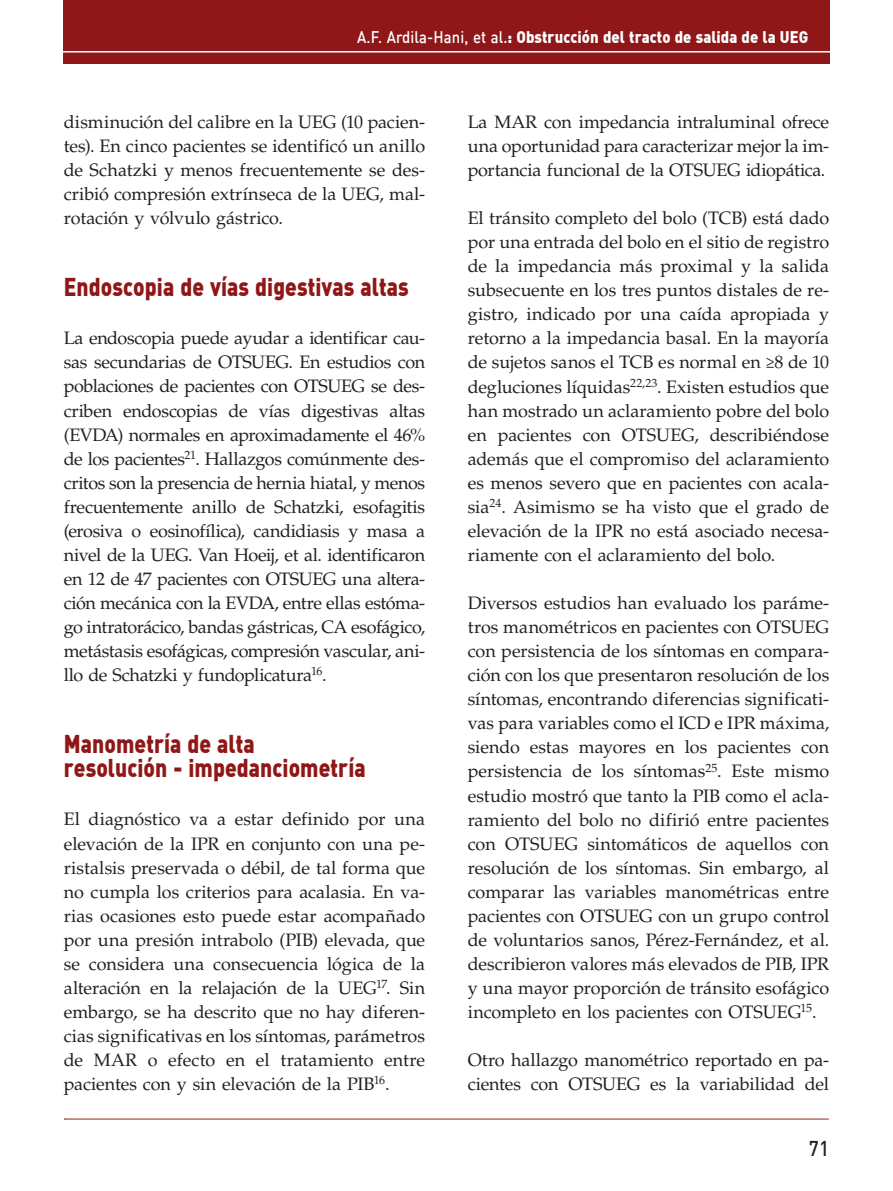
<style>
.page{position:relative;width:893px;height:1191px;background:#fff}
.page>*{position:absolute;margin:0;border:0;box-sizing:border-box;transform-origin:0 0}
.t1{font:900 25.2px/24px "DIN";letter-spacing:.005em;color:#901717;scale:.83 1}
.t2{font:500 21px "DIN";color:#231f20;scale:.9 1}
.t3{font:18px/24px "Palatino LT Std";letter-spacing:-.01em;color:#231f20;text-align:justify}
.t4{font:900 16.5px "DIN";letter-spacing:.005em;color:#fff;scale:.9 1}
.s1{font-weight:500}
</style>
<div class="page">
<div style="left:59px;top:1114px;width:772px;height:7px;background:#901717;opacity:.4"></div>
<div style="left:64px;top:0;width:766px;height:64px;background:#901717"></div>
<hr style="left:60px;top:51px;width:774px;height:2px;background:#fff">
<p class="t4" style="left:357px;top:26px;width:503px"><span class="s1">A.F. Ardila-Hani, et al.</span>: Obstrucción del tracto de salida de la UEG</p>
<p class="t3" style="left:64px;top:110px;width:363px">disminución del calibre en la UEG (10 pacien&shy;tes). En cinco pacientes se identificó un anillo de Schatzki y menos frecuentemente se des&shy;cribió compresión extrínseca de la UEG, mal&shy;rotación y vólvulo gástrico.</p>
<h1 class="t1" style="left:64px;top:274px;width:417px">Endoscopia de vías digestivas altas</h1>
<p class="t3" style="left:64px;top:326px;width:363px">La endoscopia puede ayudar a identificar cau&shy;sas secundarias de OTSUEG. En estudios con poblaciones de pacientes con OTSUEG se des&shy;criben endoscopias de vías digestivas altas (EVDA) normales en aproximadamente el 46% de los pacientes<sup>21</sup>. Hallazgos comúnmente des&shy;critos son la presencia de hernia hiatal, y menos frecuentemente anillo de Schatzki, esofagitis (erosiva o eosinofílica), candidiasis y masa a nivel de la UEG. Van Hoeij, et al. identificaron en 12 de 47 pacientes con OTSUEG una altera&shy;ción mecánica con la EVDA, entre ellas estóma&shy;go intratorácico, bandas gástricas, CA esofágico, metástasis esofágicas, compresión vascular, ani&shy;llo de Schatzki y fundoplicatura<sup>16</sup>.</p>
<h1 class="t1" style="left:64px;top:731px;width:365px">Manometría de alta<br>resolución - impedanciometría</h1>
<p class="t3" style="left:64px;top:807px;width:363px">El diagnóstico va a estar definido por una elevación de la IPR en conjunto con una pe&shy;ristalsis preservada o débil, de tal forma que no cumpla los criterios para acalasia. En va&shy;rias ocasiones esto puede estar acompañado por una presión intrabolo (PIB) elevada, que se considera una consecuencia lógica de la alteración en la relajación de la UEG<sup>17</sup>. Sin embargo, se ha descrito que no hay diferen&shy;cias significativas en los síntomas, parámetros de MAR o efecto en el tratamiento entre pacientes con y sin elevación de la PIB<sup>16</sup>.</p>
<p class="t3" style="left:468px;top:110px;width:363px">La MAR con impedancia intraluminal ofrece una oportunidad para caracterizar mejor la im&shy;portancia funcional de la OTSUEG idiopática.</p>
<p class="t3" style="left:468px;top:206px;width:363px">El tránsito completo del bolo (TCB) está dado por una entrada del bolo en el sitio de registro de la impedancia más proximal y la salida subsecuente en los tres puntos distales de re&shy;gistro, indicado por una caída apropiada y retorno a la impedancia basal. En la mayoría de sujetos sanos el TCB es normal en ≥8 de 10 degluciones líquidas<sup>22,23</sup>. Existen estudios que han mostrado un aclaramiento pobre del bolo en pacientes con OTSUEG, describiéndose además que el compromiso del aclaramiento es menos severo que en pacientes con acala&shy;sia<sup>24</sup>. Asimismo se ha visto que el grado de elevación de la IPR no está asociado necesa&shy;riamente con el aclaramiento del bolo.</p>
<p class="t3" style="left:468px;top:591px;width:363px">Diversos estudios han evaluado los paráme&shy;tros manométricos en pacientes con OTSUEG con persistencia de los síntomas en compara&shy;ción con los que presentaron resolución de los síntomas, encontrando diferencias significati&shy;vas para variables como el ICD e IPR máxima, siendo estas mayores en los pacientes con persistencia de los síntomas<sup>25</sup>. Este mismo estudio mostró que tanto la PIB como el acla&shy;ramiento del bolo no difirió entre pacientes con OTSUEG sintomáticos de aquellos con resolución de los síntomas. Sin embargo, al comparar las variables manométricas entre pacientes con OTSUEG con un grupo control de voluntarios sanos, Pérez-Fernández, et al. describieron valores más elevados de PIB, IPR y una mayor proporción de tránsito esofágico incompleto en los pacientes con OTSUEG<sup>15</sup>.</p>
<p class="t3" style="left:468px;top:1048px;width:363px">Otro hallazgo manométrico reportado en pa&shy;cientes con OTSUEG es la variabilidad del</p>
<p class="t2" style="left:809px;top:1135px;width:24px">71</p>
</div>
